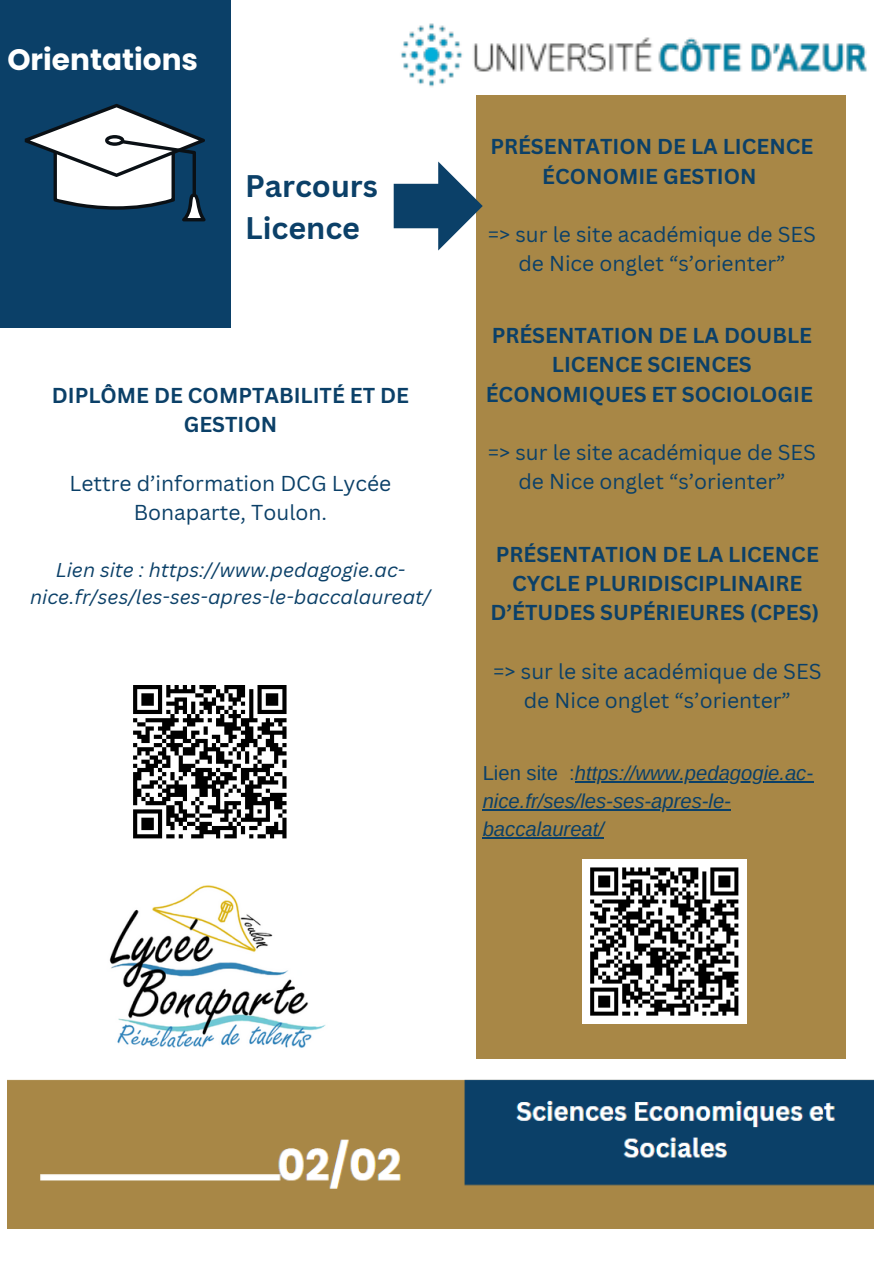
<style>
.page{position:relative;width:894px;height:1264px;background:#fff}
.page>*{position:absolute;margin:0;border:0;box-sizing:border-box;transform-origin:0 0}
.t1{font:700 30.45px/41.7px "Canva Sans";color:#0b4068}
.t2{font:700 29.55px "Poppins";color:#fff}
.t3{font:700 21px/29.2px "Canva Sans";color:#0b4068;text-align:center}
.t4{font:21px/29.2px "Canva Sans";color:#0b4068;text-align:center}
.t5{font:italic 20.25px/28.2px "Arimo";color:#0b4068}
.t6{font:italic 19.5px/27px "Canva Sans";color:#0b4068;text-align:center}
.s1{font-style:normal}
</style>
<div class="page">
<div style="left:0;top:0;width:230px;height:327px;background:#0b4068"></div>
<div style="left:476px;top:78px;width:369px;height:981px;background:#a88746"></div>
<svg style="left:25px;top:104px;width:181px;height:117px"></svg>
<img style="left:7px;top:1079px;width:866px;height:149px">
<div style="left:582px;top:859px;width:164px;height:164px;background:#fff"></div>
<svg style="left:590px;top:867px;width:149px;height:149px"></svg>
<img style="left:109px;top:885px;width:217px;height:163px">
<svg style="left:133px;top:685px;width:154px;height:154px"></svg>
<img style="left:401px;top:23px;width:466px;height:71px">
<svg style="left:393px;top:161px;width:89px;height:89px"></svg>
<hr style="left:574px;top:781px;width:238px;height:1px;background:#0b4068">
<hr style="left:482px;top:809px;width:248px;height:1px;background:#0b4068">
<hr style="left:482px;top:837px;width:122px;height:1px;background:#0b4068">
<p class="t2" style="left:7px;top:39px;width:192px">Orientations</p>
<h2 class="t1" style="left:245px;top:164px;width:134px">Parcours<br>Licence</h2>
<h1 class="t3" style="left:52px;top:380px;width:359px">DIPLÔME DE COMPTABILITÉ ET DE<br>GESTION</h1>
<p class="t4" style="left:69px;top:468px;width:323px">Lettre d’information DCG Lycée<br>Bonaparte, Toulon.</p>
<h2 class="t6" style="left:30px;top:556px;width:402px">Lien site : https://www.pedagogie.ac&shy;nice.fr/ses/les-ses-apres-le-baccalaureat/</h2>
<p class="t3" style="left:490px;top:131px;width:324px">PRÉSENTATION DE LA LICENCE<br>ÉCONOMIE GESTION</p>
<h2 class="t4" style="left:487px;top:219px;width:330px">=&gt; sur le site académique de SES de Nice onglet “s’orienter”</h2>
<p class="t3" style="left:485px;top:320px;width:328px">PRÉSENTATION DE LA DOUBLE<br>LICENCE SCIENCES<br>ÉCONOMIQUES ET SOCIOLOGIE</p>
<p class="t4" style="left:487px;top:437px;width:330px">=&gt; sur le site académique de SES de Nice onglet “s’orienter”</p>
<p class="t3" style="left:490px;top:539px;width:330px">PRÉSENTATION DE LA LICENCE<br>CYCLE PLURIDISCIPLINAIRE<br>D’ÉTUDES SUPÉRIEURES (CPES)</p>
<h1 class="t4" style="left:493px;top:656px;width:330px">=&gt; sur le site académique de SES de Nice onglet “s’orienter”</h1>
<h2 class="t5" style="left:482px;top:758px;width:332px"><span class="s1">Lien site :</span>https://www.pedagogie.ac-</h2>
<p class="t5" style="left:482px;top:787px;width:250px">nice.fr/ses/les-ses-apres-le&shy;baccalaureat/</p>
</div>
